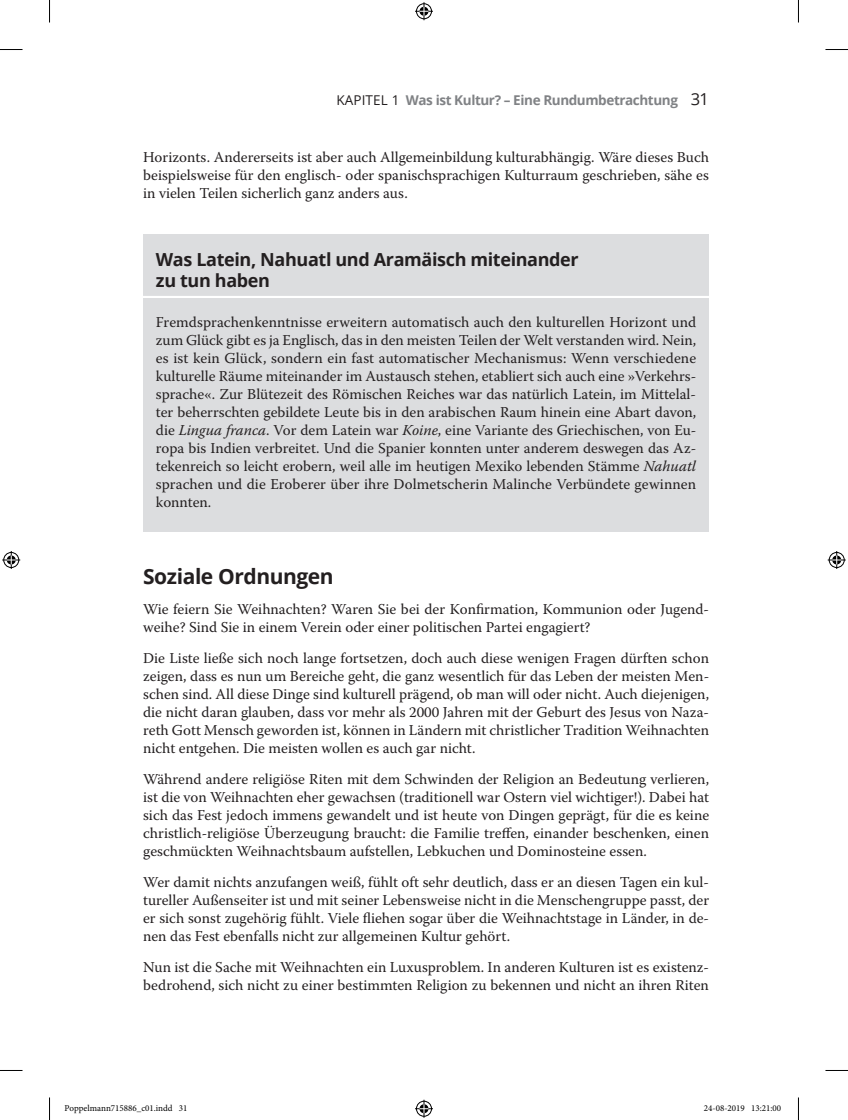
<style>
.page{position:relative;width:848px;height:1120px;background:#fff}
.page>*{position:absolute;margin:0;border:0;box-sizing:border-box;transform-origin:0 0}
.t1{font:700 21px "Open Sans";letter-spacing:-.02em;color:#231f20}
.t2{font:700 18px/21px "Open Sans";letter-spacing:-.02em;color:#231f20}
.t3{font:15px/18px "Warnock Pro";color:#231f20;text-align:justify}
.t4{font:700 13.5px "Open Sans";letter-spacing:-.03em;color:#808285}
.t5{font:9px "Minion Pro";color:#000}
.s1{font-weight:400;color:#231f20}
.s2{font-weight:400;font-size:16.5px;color:#231f20}
.s3{font-style:italic}
</style>
<div class="page">
<div style="left:143px;top:234px;width:566px;height:78px;background:#dcdddf"></div>
<hr style="left:130px;top:296px;width:579px;height:3px;background:#fff">
<div style="left:143px;top:298px;width:566px;height:234px;background:#dcdddf"></div>
<svg style="left:0;top:49px;width:22px;height:1px"></svg>
<svg style="left:825px;top:49px;width:22px;height:1px"></svg>
<svg style="left:0;top:1070px;width:22px;height:1px"></svg>
<svg style="left:825px;top:1070px;width:22px;height:1px"></svg>
<svg style="left:49px;top:0;width:1px;height:23px"></svg>
<svg style="left:49px;top:1097px;width:1px;height:22px"></svg>
<svg style="left:798px;top:0;width:1px;height:23px"></svg>
<svg style="left:798px;top:1097px;width:1px;height:22px"></svg>
<svg style="left:415px;top:2px;width:18px;height:18px"></svg>
<svg style="left:415px;top:1099px;width:18px;height:18px"></svg>
<svg style="left:2px;top:551px;width:18px;height:18px"></svg>
<svg style="left:827px;top:551px;width:18px;height:18px"></svg>
<p class="t4" style="left:336px;top:90px;width:374px"><span class="s1">KAPITEL 1</span> Was ist Kultur? – Eine Rundumbetrachtung <span class="s2">31</span></p>
<p class="t3" style="left:143px;top:148px;width:567px">Horizonts. Andererseits ist aber auch Allgemeinbildung kulturabhängig. Wäre dieses Buch beispielsweise für den englisch- oder spanischsprachigen Kulturraum geschrieben, sähe es in vielen Teilen sicherlich ganz anders aus.</p>
<p class="t2" style="left:156px;top:248px;width:424px">Was Latein, Nahuatl und Aramäisch miteinander zu tun haben</p>
<p class="t3" style="left:156px;top:313px;width:542px">Fremdsprachenkenntnisse erweitern automatisch auch den kulturellen Horizont und zum Glück gibt es ja Englisch, das in den meisten Teilen der Welt verstanden wird. Nein, es ist kein Glück, sondern ein fast automatischer Mechanismus: Wenn verschiedene kulturelle Räume miteinander im Austausch stehen, etabliert sich auch eine »Verkehrs&shy;sprache«. Zur Blütezeit des Römischen Reiches war das natürlich Latein, im Mittelal&shy;ter beherrschten gebildete Leute bis in den arabischen Raum hinein eine Abart davon, die <span class="s3">Lingua franca</span>. Vor dem Latein war <span class="s3">Koine</span>, eine Variante des Griechischen, von Eu&shy;ropa bis Indien verbreitet. Und die Spanier konnten unter anderem deswegen das Az&shy;tekenreich so leicht erobern, weil alle im heutigen Mexiko lebenden Stämme <span class="s3">Nahuatl </span>sprachen und die Eroberer über ihre Dolmetscherin Malinche Verbündete gewinnen konnten.</p>
<h1 class="t1" style="left:143px;top:561px;width:192px">Soziale Ordnungen</h1>
<p class="t3" style="left:143px;top:600px;width:567px">Wie feiern Sie Weihnachten? Waren Sie bei der Konfirmation, Kommunion oder Jugend&shy;weihe? Sind Sie in einem Verein oder einer politischen Partei engagiert?</p>
<p class="t3" style="left:143px;top:649px;width:567px">Die Liste ließe sich noch lange fortsetzen, doch auch diese wenigen Fragen dürften schon zeigen, dass es nun um Bereiche geht, die ganz wesentlich für das Leben der meisten Men&shy;schen sind. All diese Dinge sind kulturell prägend, ob man will oder nicht. Auch diejenigen, die nicht daran glauben, dass vor mehr als 2000 Jahren mit der Geburt des Jesus von Naza&shy;reth Gott Mensch geworden ist, können in Ländern mit christlicher Tradition Weihnachten nicht entgehen. Die meisten wollen es auch gar nicht.</p>
<p class="t3" style="left:143px;top:769px;width:567px">Während andere religiöse Riten mit dem Schwinden der Religion an Bedeutung verlieren, ist die von Weihnachten eher gewachsen (traditionell war Ostern viel wichtiger!). Dabei hat sich das Fest jedoch immens gewandelt und ist heute von Dingen geprägt, für die es keine christlich-religiöse Überzeugung braucht: die Familie treffen, einander beschenken, einen geschmückten Weihnachtsbaum aufstellen, Lebkuchen und Dominosteine essen.</p>
<p class="t3" style="left:143px;top:872px;width:567px">Wer damit nichts anzufangen weiß, fühlt oft sehr deutlich, dass er an diesen Tagen ein kul&shy;tureller Außenseiter ist und mit seiner Lebensweise nicht in die Menschengruppe passt, der er sich sonst zugehörig fühlt. Viele fliehen sogar über die Weihnachtstage in Länder, in de&shy;nen das Fest ebenfalls nicht zur allgemeinen Kultur gehört.</p>
<p class="t3" style="left:143px;top:957px;width:567px">Nun ist die Sache mit Weihnachten ein Luxusproblem. In anderen Kulturen ist es existenz&shy;bedrohend, sich nicht zu einer bestimmten Religion zu bekennen und nicht an ihren Riten</p>
<p class="t5" style="left:64px;top:1102px;width:124px">Poppelmann715886_c01.indd 31</p>
<p class="t5" style="left:703px;top:1102px;width:79px">24-08-2019 13:21:00</p>
</div>
